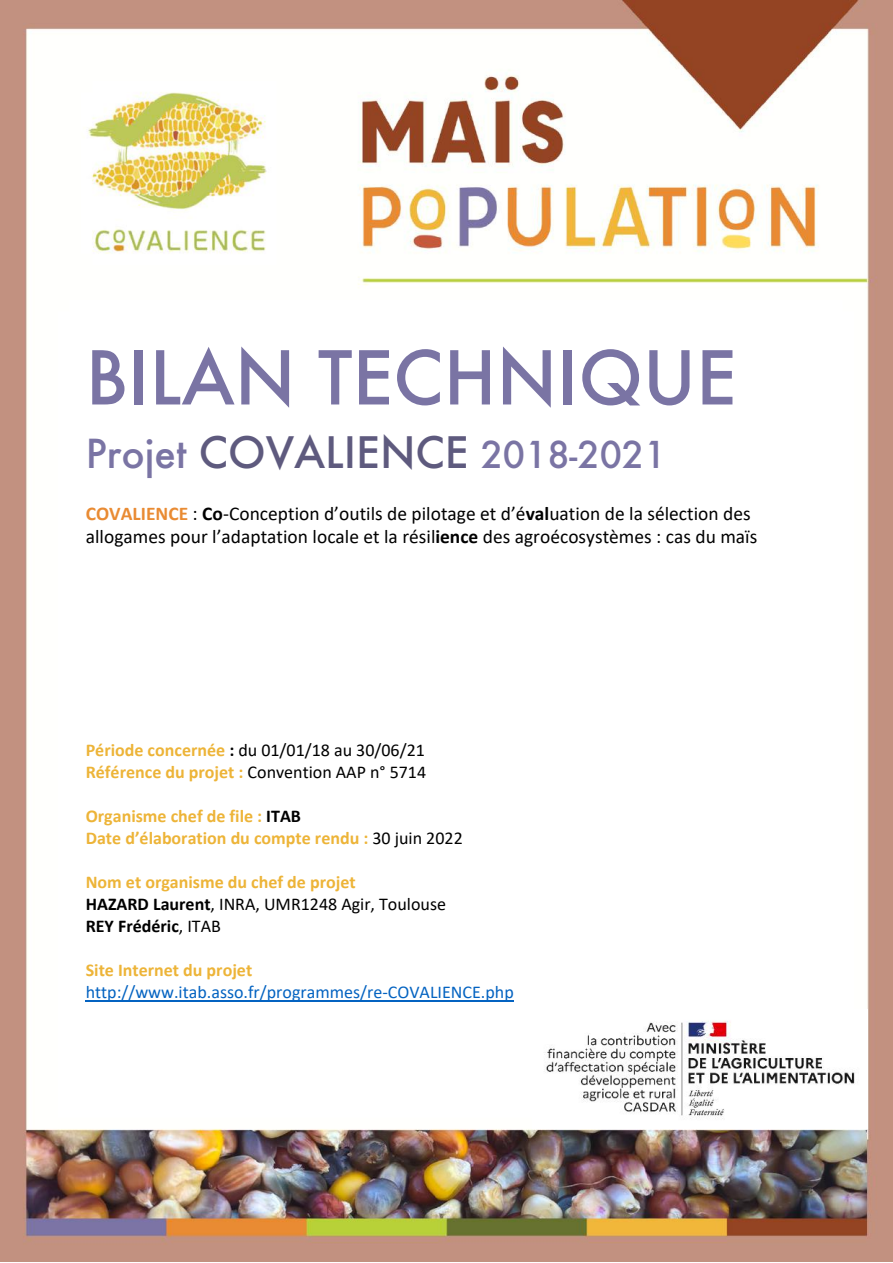
<style>
.page{position:relative;width:893px;height:1263px;background:#fff}
.page>*{position:absolute;margin:0;border:0;box-sizing:border-box;transform-origin:0 0}
.t1{font:500 72px "Futura";color:#7a74a4}
.t2{font:500 42.15px "Futura";color:#5e5a7e}
.t3{font:19.5px/23.7px "Calibri";color:#000}
.t4{font:18px/21.9px "Calibri";color:#000}
.t5{font:700 18px/21.9px "Calibri";color:#edb438}
.t6{font:18px "Calibri";color:#0463c1}
.s1{font-size:38.85px;color:#7a74a4}
.s2{font-size:36px;color:#7a74a4}
.s3{font-weight:700;color:#e98b33}
.s4{font-weight:700}
.s5{font-weight:700;color:#edb438}
.s6{color:#000}
.s7{font-weight:400;color:#000}
</style>
<div class="page">
<img style="left:1px;top:0;width:892px;height:1262px">
<hr style="left:86px;top:1000px;width:428px;height:1px;background:#0463c1">
<img style="left:533px;top:1009px;width:334px;height:119px">
<h1 class="t1" style="left:86px;top:330px;width:652px">BILAN TECHNIQUE</h1>
<h2 class="t2" style="left:86px;top:424px;width:582px"><span class="s1">Projet</span> COVALIENCE <span class="s2">2018-2021</span></h2>
<p class="t3" style="left:86px;top:501px;width:673px"><span class="s3">COVALIENCE</span> : <span class="s4">Co</span>-Conception d’outils de pilotage et d’é<span class="s4">val</span>uation de la sélection des allogames pour l’adaptation locale et la résil<span class="s4">ience</span> des agroécosystèmes : cas du maïs</p>
<p class="t4" style="left:86px;top:739px;width:342px"><span class="s5">Période concernée</span> <span class="s4">:</span> du 01/01/18 au 30/06/21<br><span class="s5">Référence du projet :</span> Convention AAP n° 5714</p>
<p class="t5" style="left:86px;top:805px;width:379px">Organisme chef de file : <span class="s6">ITAB<br></span>Date d’élaboration du compte rendu : <span class="s7">30 juin 2022</span></p>
<p class="t4" style="left:86px;top:871px;width:362px"><span class="s5">Nom et organisme du chef de projet<br></span><span class="s4">HAZARD Laurent</span>, INRA, UMR1248 Agir, Toulouse<br><span class="s4">REY Frédéric</span>, ITAB</p>
<p class="t5" style="left:86px;top:959px;width:168px">Site Internet du projet</p>
<p class="t6" style="left:86px;top:981px;width:430px">http://www.itab.asso.fr/programmes/re-COVALIENCE.php</p>
</div>
